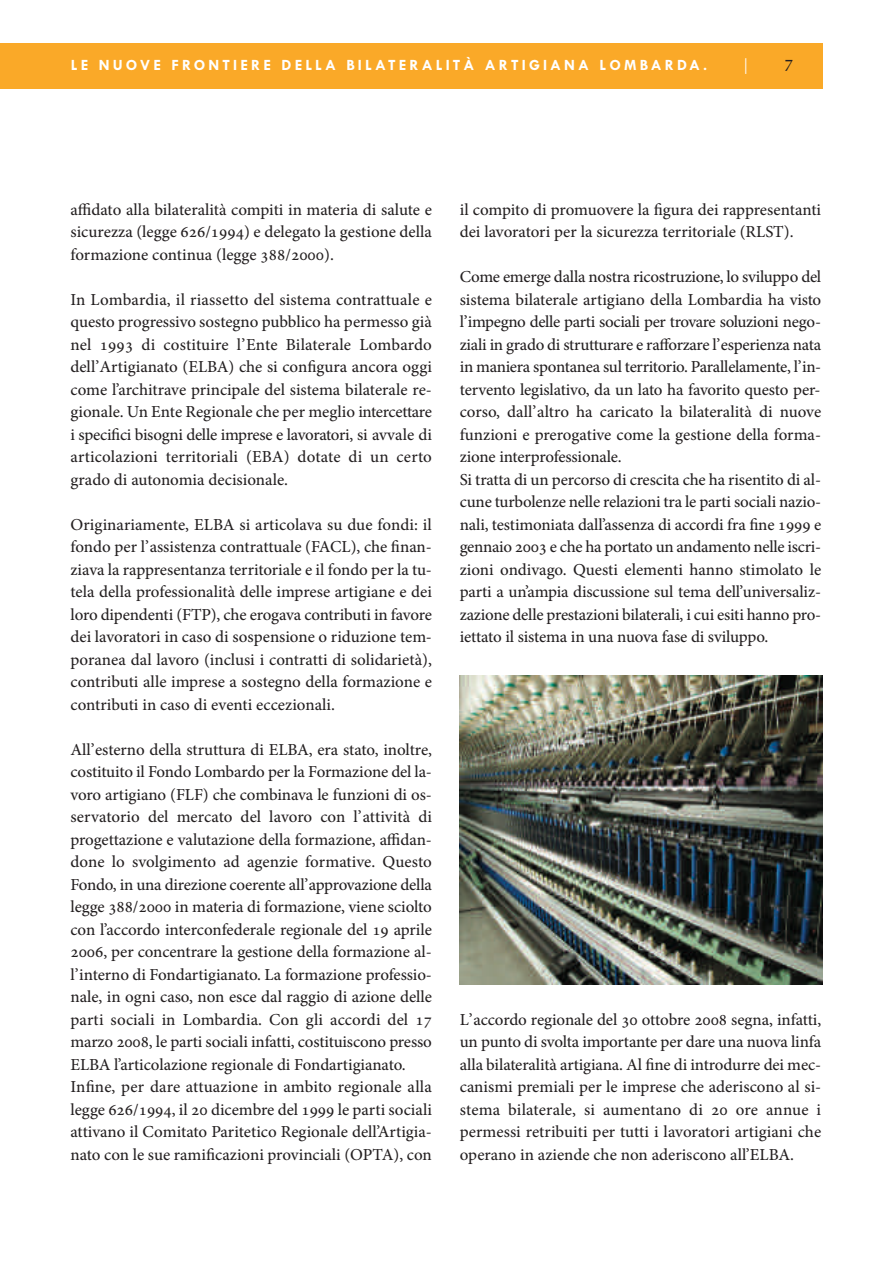
<style>
.page{position:relative;width:893px;height:1263px;background:#fff}
.page>*{position:absolute;margin:0;border:0;box-sizing:border-box;transform-origin:0 0}
.t1{font:18px "Adobe Hebrew";color:#231f20}
.t2{font:16.5px/22.5px "Adobe Hebrew";letter-spacing:-.005em;color:#231f20;text-align:justify}
.t3{font:700 15.75px "Tw Cen";letter-spacing:.2em;color:#fff}
.t4{font:300 15.75px "Helvetica";color:#fff}
</style>
<div class="page">
<img style="left:460px;top:676px;width:362px;height:308px">
<div style="left:0;top:43px;width:822px;height:46px;background:#faa928"></div>
<p class="t3" style="left:71px;top:56px;width:638px">LE NUOVE FRONTIERE DELLA BILATERALITÀ ARTIGIANA LOMBARDA.</p>
<p class="t4" style="left:744px;top:55px;width:5px">|</p>
<p class="t1" style="left:784px;top:51px;width:11px">7</p>
<p class="t2" style="left:71px;top:198px;width:363px">affidato alla bilateralità compiti in materia di salute e sicurezza (legge 626/1994) e delegato la gestione della formazione continua (legge 388/2000).</p>
<p class="t2" style="left:71px;top:288px;width:363px">In Lombardia, il riassetto del sistema contrattuale e questo progressivo sostegno pubblico ha permesso già nel 1993 di costituire l’Ente Bilaterale Lombardo dell’Artigianato (ELBA) che si configura ancora oggi come l’architrave principale del sistema bilaterale re&shy;gionale. Un Ente Regionale che per meglio intercettare i specifici bisogni delle imprese e lavoratori, si avvale di articolazioni territoriali (EBA) dotate di un certo grado di autonomia decisionale.</p>
<p class="t2" style="left:71px;top:513px;width:363px">Originariamente, ELBA si articolava su due fondi: il fondo per l’assistenza contrattuale (FACL), che finan&shy;ziava la rappresentanza territoriale e il fondo per la tu&shy;tela della professionalità delle imprese artigiane e dei loro dipendenti (FTP), che erogava contributi in favore dei lavoratori in caso di sospensione o riduzione tem&shy;poranea dal lavoro (inclusi i contratti di solidarietà), contributi alle imprese a sostegno della formazione e contributi in caso di eventi eccezionali.</p>
<p class="t2" style="left:70px;top:738px;width:363px;text-align:left">All’esterno della struttura di ELBA, era stato, inoltre, costituito il Fondo Lombardo per la Formazione del la&shy;voro artigiano (FLF) che combinava le funzioni di os&shy;servatorio del mercato del lavoro con l’attività di progettazione e valutazione della formazione, affidan&shy;done lo svolgimento ad agenzie formative. Questo Fondo, in una direzione coerente all’approvazione della legge 388/2000 in materia di formazione, viene sciolto con l’accordo interconfederale regionale del 19 aprile 2006, per concentrare la gestione della formazione al&shy;l’interno di Fondartigianato. La formazione professio&shy;nale, in ogni caso, non esce dal raggio di azione delle parti sociali in Lombardia. Con gli accordi del 17 marzo 2008, le parti sociali infatti, costituiscono presso ELBA l’articolazione regionale di Fondartigianato.<br>Infine, per dare attuazione in ambito regionale alla legge 626/1994, il 20 dicembre del 1999 le parti sociali attivano il Comitato Paritetico Regionale dell’Artigia&shy;nato con le sue ramificazioni provinciali (OPTA), con</p>
<p class="t2" style="left:460px;top:198px;width:363px">il compito di promuovere la figura dei rappresentanti dei lavoratori per la sicurezza territoriale (RLST).</p>
<p class="t2" style="left:460px;top:266px;width:363px;text-align:left">Come emerge dalla nostra ricostruzione, lo sviluppo del sistema bilaterale artigiano della Lombardia ha visto l’impegno delle parti sociali per trovare soluzioni nego&shy;ziali in grado di strutturare e rafforzare l’esperienza nata in maniera spontanea sul territorio. Parallelamente, l’in&shy;tervento legislativo, da un lato ha favorito questo per&shy;corso, dall’altro ha caricato la bilateralità di nuove funzioni e prerogative come la gestione della forma&shy;zione interprofessionale.<br>Si tratta di un percorso di crescita che ha risentito di al&shy;cune turbolenze nelle relazioni tra le parti sociali nazio&shy;nali, testimoniata dall’assenza di accordi fra fine 1999 e gennaio 2003 e che ha portato un andamento nelle iscri&shy;zioni ondivago. Questi elementi hanno stimolato le parti a un’ampia discussione sul tema dell’universaliz&shy;zazione delle prestazioni bilaterali, i cui esiti hanno pro&shy;iettato il sistema in una nuova fase di sviluppo.</p>
<p class="t2" style="left:460px;top:1008px;width:363px">L’accordo regionale del 30 ottobre 2008 segna, infatti, un punto di svolta importante per dare una nuova linfa alla bilateralità artigiana. Al fine di introdurre dei mec&shy;canismi premiali per le imprese che aderiscono al si&shy;stema bilaterale, si aumentano di 20 ore annue i permessi retribuiti per tutti i lavoratori artigiani che operano in aziende che non aderiscono all’ELBA.</p>
</div>
